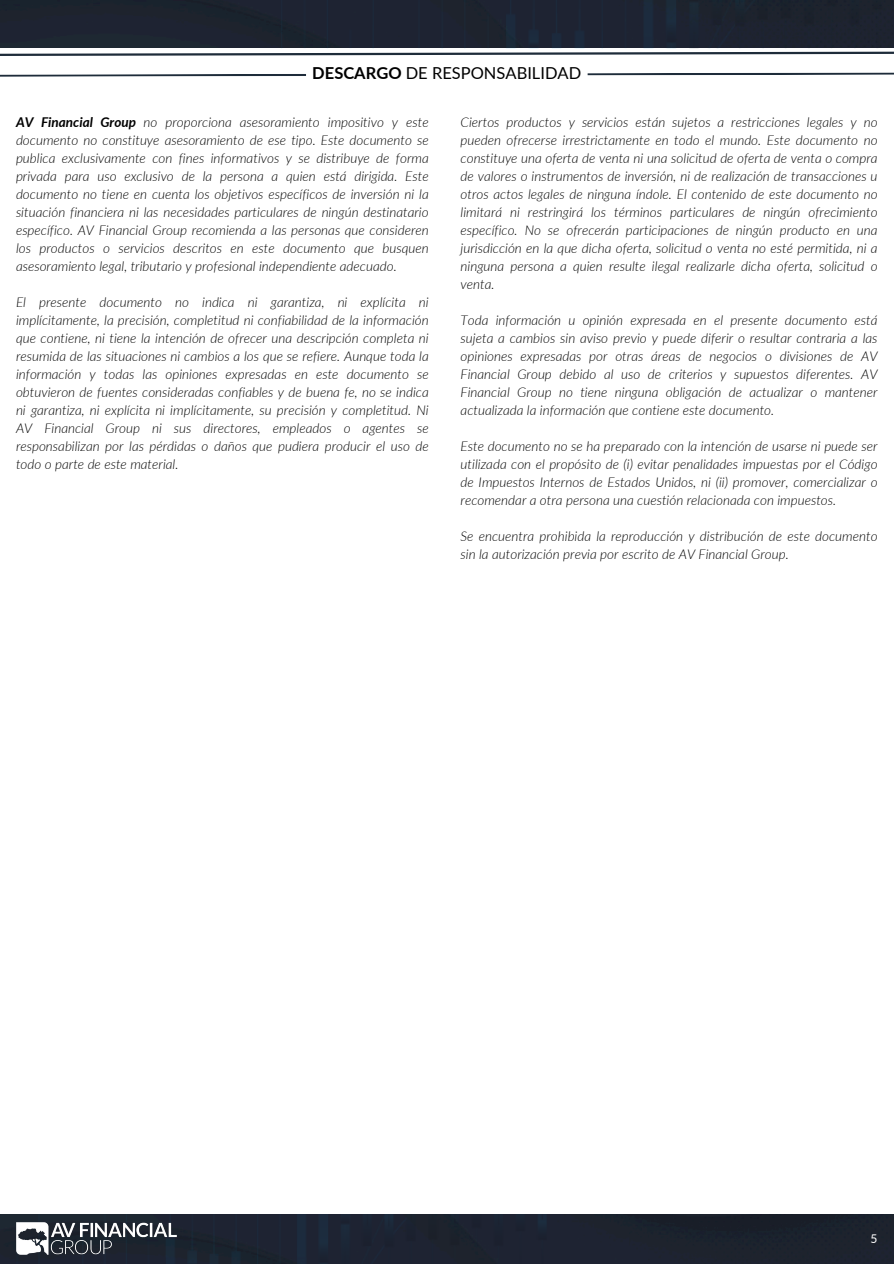
<style>
.page{position:relative;width:894px;height:1264px;background:#fff}
.page>*{position:absolute;margin:0;border:0;box-sizing:border-box;transform-origin:0 0}
.t1{font:16.5px "Lato";color:#000}
.t2{font:italic 300 13.5px/18px "Lato";color:#000;text-align:justify}
.t3{font:12px "Lato";color:#fff}
.s1{font-weight:700}
</style>
<div class="page">
<div style="left:557px;top:1214px;width:336px;height:49px;background:#1e232d"></div>
<div style="left:0;top:1214px;width:557px;height:49px;background:#1e2332"></div>
<div style="left:0;top:0;width:260px;height:48px;background:#1e2332"></div>
<div style="left:260px;top:0;width:633px;height:48px;background:#1e2332"></div>
<svg style="left:0;top:51px;width:893px;height:5px"></svg>
<img style="left:11px;top:1214px;width:170px;height:49px">
<svg style="left:0;top:72px;width:893px;height:5px"></svg>
<p class="t1" style="left:312px;top:63px;width:270px"><span class="s1">DESCARGO</span> DE RESPONSABILIDAD</p>
<h1 class="t2" style="left:16px;top:113px;width:414px"><span class="s1">AV Financial Group</span> no proporciona asesoramiento impositivo y este documento no constituye asesoramiento de ese tipo. Este documento se publica exclusivamente con fines informativos y se distribuye de forma privada para uso exclusivo de la persona a quien está dirigida. Este documento no tiene en cuenta los objetivos específicos de inversión ni la situación financiera ni las necesidades particulares de ningún destinatario específico. AV Financial Group recomienda a las personas que consideren los productos o servicios descritos en este documento que busquen asesoramiento legal, tributario y profesional independiente adecuado.</h1>
<h1 class="t2" style="left:16px;top:293px;width:414px">El presente documento no indica ni garantiza, ni explícita ni implícitamente, la precisión, completitud ni confiabilidad de la información que contiene, ni tiene la intención de ofrecer una descripción completa ni resumida de las situaciones ni cambios a los que se refiere. Aunque toda la información y todas las opiniones expresadas en este documento se obtuvieron de fuentes consideradas confiables y de buena fe, no se indica ni garantiza, ni explícita ni implícitamente, su precisión y completitud. Ni AV Financial Group ni sus directores, empleados o agentes se responsabilizan por las pérdidas o daños que pudiera producir el uso de todo o parte de este material.</h1>
<h1 class="t2" style="left:460px;top:113px;width:418px">Ciertos productos y servicios están sujetos a restricciones legales y no pueden ofrecerse irrestrictamente en todo el mundo. Este documento no constituye una oferta de venta ni una solicitud de oferta de venta o compra de valores o instrumentos de inversión, ni de realización de transacciones u otros actos legales de ninguna índole. El contenido de este documento no limitará ni restringirá los términos particulares de ningún ofrecimiento específico. No se ofrecerán participaciones de ningún producto en una jurisdicción en la que dicha oferta, solicitud o venta no esté permitida, ni a ninguna persona a quien resulte ilegal realizarle dicha oferta, solicitud o venta.</h1>
<h1 class="t2" style="left:460px;top:311px;width:418px">Toda información u opinión expresada en el presente documento está sujeta a cambios sin aviso previo y puede diferir o resultar contraria a las opiniones expresadas por otras áreas de negocios o divisiones de AV Financial Group debido al uso de criterios y supuestos diferentes. AV Financial Group no tiene ninguna obligación de actualizar o mantener actualizada la información que contiene este documento.</h1>
<h1 class="t2" style="left:460px;top:437px;width:418px">Este documento no se ha preparado con la intención de usarse ni puede ser utilizada con el propósito de (i) evitar penalidades impuestas por el Código de Impuestos Internos de Estados Unidos, ni (ii) promover, comercializar o recomendar a otra persona una cuestión relacionada con impuestos.</h1>
<h1 class="t2" style="left:460px;top:527px;width:418px">Se encuentra prohibida la reproducción y distribución de este documento sin la autorización previa por escrito de AV Financial Group.</h1>
<p class="t3" style="left:870px;top:1231px;width:8px">5</p>
</div>
